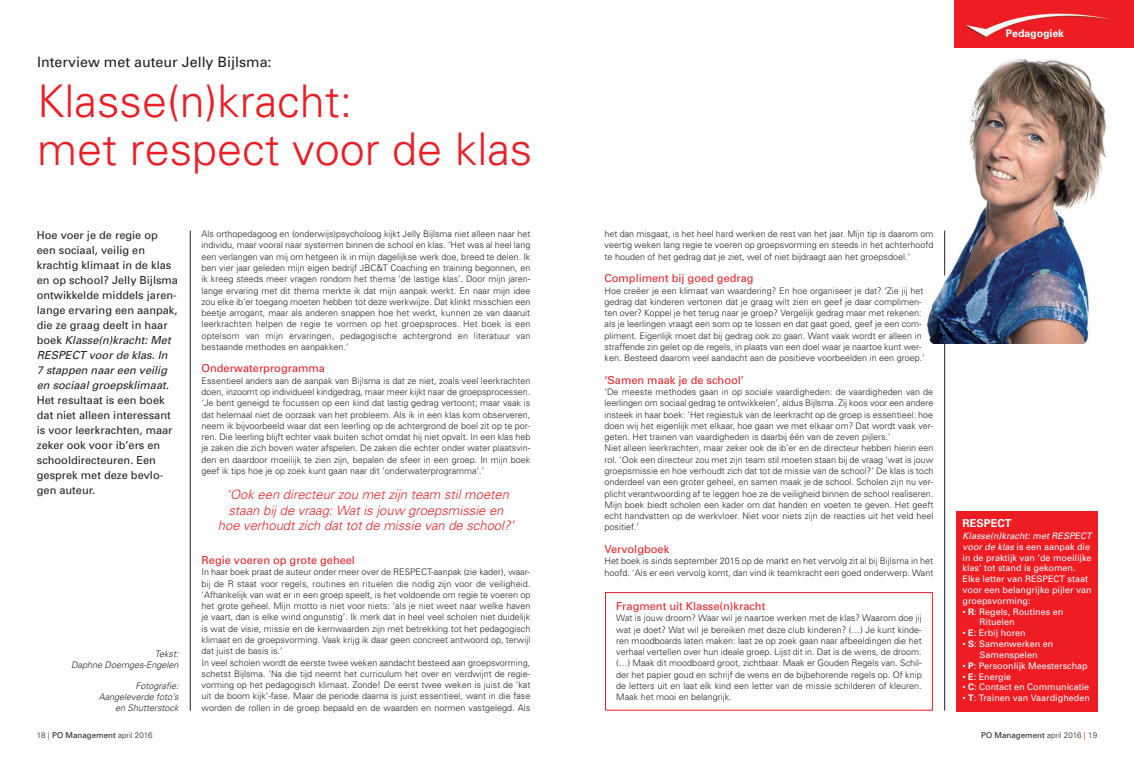
<style>
.page{position:relative;width:1134px;height:766px;background:#fff}
.page>*{position:absolute;margin:0;border:0;box-sizing:border-box;transform-origin:0 0}
.t1{font:300 45px/48px "Univers";color:#ee1d23}
.t2{font:14.3px "Univers";color:#231f20}
.t3{font:italic 300 13px/15.6px "Univers";color:#ee1d23;text-align:center}
.t4{font:11px/15px "Univers";color:#231f20}
.t5{font:11px "Univers";color:#ee1d23}
.t6{font:700 11px "Univers";color:#fff}
.t7{font:700 10.5px "Univers";color:#fff}
.t8{font:300 9px/11.3px "Univers";color:#231f20;text-align:justify}
.t9{font:9px/10.8px "Univers";color:#fff}
.t10{font:italic 300 9px/10.8px "Univers";color:#231f20;text-align:right}
.t11{font:8px "Univers";color:#231f20}
.s1{font-style:italic}
.s2{font-weight:300}
.s3{color:#ee1d23}
.s4{font-weight:700}
</style>
<div class="page">
<hr style="left:944px;top:230px;width:1px;height:480px;background:#231f20">
<hr style="left:190px;top:230px;width:1px;height:480px;background:#231f20">
<img style="left:926px;top:59px;width:181px;height:285px">
<img style="left:954px;top:0;width:180px;height:47px">
<div style="left:605px;top:592px;width:328px;height:118px;border:1px solid #ee1d23"></div>
<div style="left:956px;top:511px;width:142px;height:199px;background:#ee1d23"></div>
<h2 class="t2" style="left:37px;top:57px;width:236px">Interview met auteur Jelly Bijlsma:</h2>
<h1 class="t1" style="left:37px;top:81px;width:497px">Klasse(n)kracht:<br>met respect voor de klas</h1>
<p class="t4" style="left:37px;top:228px;width:143px">Hoe voer je de regie op een sociaal, veilig en krachtig klimaat in de klas en op school? Jelly Bijlsma ontwikkelde middels jaren&shy;lange ervaring een aanpak, die ze graag deelt in haar boek <span class="s1">Klasse(n)kracht: Met<br>RESPECT voor de klas. In<br>7 stappen naar een veilig en sociaal groepsklimaat.</span></p>
<p class="t4" style="left:37px;top:393px;width:137px">Het resultaat is een boek dat niet alleen interessant is voor leerkrachten, maar zeker ook voor ib’ers en schooldirecteuren. Een gesprek met deze bevlo&shy;gen auteur.</p>
<p class="t10" style="left:71px;top:648px;width:109px">Tekst:<br>Daphne Doemges-Engelen</p>
<p class="t10" style="left:99px;top:681px;width:81px">Fotografie:<br>Aangeleverde foto’s en Shutterstock</p>
<p class="t11" style="left:37px;top:731px;width:117px"><span class="s2">18</span> <span class="s3">|</span> PO Management <span class="s2">april 2016</span></p>
<p class="t8" style="left:202px;top:229px;width:330px">Als orthopedagoog en (onderwijs)psycholoog kijkt Jelly Bijlsma niet alleen naar het individu, maar vooral naar systemen binnen de school en klas. ‘Het was al heel lang een verlangen van mij om hetgeen ik in mijn dagelijkse werk doe, breed te delen. Ik ben vier jaar geleden mijn eigen bedrijf JBC&amp;T Coaching en training begonnen, en ik kreeg steeds meer vragen rondom het thema ‘de lastige klas’. Door mijn jaren&shy;lange ervaring met dit thema merkte ik dat mijn aanpak werkt. En naar mijn idee zou elke ib’er toegang moeten hebben tot deze werkwijze. Dat klinkt misschien een beetje arrogant, maar als anderen snappen hoe het werkt, kunnen ze van daaruit leerkrachten helpen de regie te vormen op het groepsproces. Het boek is een optelsom van mijn ervaringen, pedagogische achtergrond en literatuur van bestaande methodes en aanpakken.’</p>
<p class="t5" style="left:202px;top:364px;width:125px">Onderwaterprogramma</p>
<p class="t8" style="left:202px;top:375px;width:330px">Essentieel anders aan de aanpak van Bijlsma is dat ze niet, zoals veel leerkrachten doen, inzoomt op individueel kindgedrag, maar meer kijkt naar de groepsprocessen. ‘Je bent geneigd te focussen op een kind dat lastig gedrag vertoont; maar vaak is dat helemaal niet de oorzaak van het probleem. Als ik in een klas kom observeren, neem ik bijvoorbeeld waar dat een leerling op de achtergrond de boel zit op te por&shy;ren. Die leerling blijft echter vaak buiten schot omdat hij niet opvalt. In een klas heb je zaken die zich boven water afspelen. De zaken die echter onder water plaatsvin&shy;den en daardoor moeilijk te zien zijn, bepalen de sfeer in een groep. In mijn boek geef ik tips hoe je op zoek kunt gaan naar dit ‘onderwaterprogramma’.’</p>
<h3 class="t3" style="left:218px;top:487px;width:298px">‘Ook een directeur zou met zijn team stil moeten staan bij de vraag: Wat is jouw groepsmissie en hoe verhoudt zich dat tot de missie van de school?’</h3>
<p class="t5" style="left:202px;top:556px;width:155px">Regie voeren op grote geheel</p>
<p class="t8" style="left:202px;top:567px;width:330px;text-align:left">In haar boek praat de auteur onder meer over de RESPECT-aanpak (zie kader), waar&shy;bij de R staat voor regels, routines en rituelen die nodig zijn voor de veiligheid. ‘Afhankelijk van wat er in een groep speelt, is het voldoende om regie te voeren op het grote geheel. Mijn motto is niet voor niets: ‘als je niet weet naar welke haven je vaart, dan is elke wind ongunstig’. Ik merk dat in heel veel scholen niet duidelijk is wat de visie, missie en de kernwaarden zijn met betrekking tot het pedagogisch klimaat en de groepsvorming. Vaak krijg ik daar geen concreet antwoord op, terwijl dat juist de basis is.’<br>In veel scholen wordt de eerste twee weken aandacht besteed aan groepsvorming, schetst Bijlsma. ‘Na die tijd neemt het curriculum het over en verdwijnt de regie&shy;vorming op het pedagogisch klimaat. Zonde! De eerst twee weken is juist de ‘kat uit de boom kijk’-fase. Maar de periode daarna is juist essentieel, want in die fase worden de rollen in de groep bepaald en de waarden en normen vastgelegd. Als</p>
<p class="t7" style="left:1006px;top:30px;width:60px">Pedagogiek</p>
<p class="t8" style="left:604px;top:229px;width:330px">het dan misgaat, is het heel hard werken de rest van het jaar. Mijn tip is daarom om veertig weken lang regie te voeren op groepsvorming en steeds in het achterhoofd te houden of het gedrag dat je ziet, wel of niet bijdraagt aan het groepsdoel.’</p>
<p class="t5" style="left:604px;top:274px;width:151px">Compliment bij goed gedrag</p>
<p class="t8" style="left:604px;top:285px;width:322px;text-align:left">Hoe creëer je een klimaat van waardering? En hoe organiseer je dat? ‘Zie jij het gedrag dat kinderen vertonen dat je graag wilt zien en geef je daar complimen&shy;ten over? Koppel je het terug naar je groep? Vergelijk gedrag maar met rekenen: als je leerlingen vraagt een som op te lossen en dat gaat goed, geef je een com&shy;pliment. Eigenlijk moet dat bij gedrag ook zo gaan. Want vaak wordt er alleen in straffende zin gelet op de regels, in plaats van een doel waar je naartoe kunt wer&shy;ken. Besteed daarom veel aandacht aan de positieve voorbeelden in een groep.’</p>
<p class="t5" style="left:604px;top:375px;width:141px">‘Samen maak je de school’</p>
<p class="t8" style="left:604px;top:387px;width:330px;text-align:left">‘De meeste methodes gaan in op sociale vaardigheden: de vaardigheden van de leerlingen om sociaal gedrag te ontwikkelen’, aldus Bijlsma. Zij koos voor een andere insteek in haar boek: ‘Het regiestuk van de leerkracht op de groep is essentieel: hoe doen wij het eigenlijk met elkaar, hoe gaan we met elkaar om? Dat wordt vaak ver&shy;geten. Het trainen van vaardigheden is daarbij één van de zeven pijlers.’<br>Niet alleen leerkrachten, maar zeker ook de ib’er en de directeur hebben hierin een rol. ‘Ook een directeur zou met zijn team stil moeten staan bij de vraag ‘wat is jouw groepsmissie en hoe verhoudt zich dat tot de missie van de school?’ De klas is toch onderdeel van een groter geheel, en samen maak je de school. Scholen zijn nu ver&shy;plicht verantwoording af te leggen hoe ze de veiligheid binnen de school realiseren.<br>Mijn boek biedt scholen een kader om dat handen en voeten te geven. Het geeft echt handvatten op de werkvloer. Niet voor niets zijn de reacties uit het veld heel positief.’</p>
<p class="t5" style="left:604px;top:545px;width:66px">Vervolgboek</p>
<p class="t8" style="left:604px;top:556px;width:330px">Het boek is sinds september 2015 op de markt en het vervolg zit al bij Bijlsma in het hoofd. ‘Als er een vervolg komt, dan vind ik teamkracht een goed onderwerp. Want</p>
<p class="t5" style="left:616px;top:602px;width:151px">Fragment uit Klasse(n)kracht</p>
<p class="t8" style="left:616px;top:613px;width:307px">Wat is jouw droom? Waar wil je naartoe werken met de klas? Waarom doe jij wat je doet? Wat wil je bereiken met deze club kinderen? (…) Je kunt kinde&shy;ren moodboards laten maken: laat ze op zoek gaan naar afbeeldingen die het verhaal vertellen over hun ideale groep. Lijst dit in. Dat is de wens, de droom. (…) Maak dit moodboard groot, zichtbaar. Maak er Gouden Regels van. Schil&shy;der het papier goud en schrijf de wens en de bijbehorende regels op. Of knip de letters uit en laat elk kind een letter van de missie schilderen of kleuren.<br>Maak het mooi en belangrijk.</p>
<p class="t6" style="left:962px;top:519px;width:50px">RESPECT</p>
<p class="t9" style="left:962px;top:531px;width:131px"><span class="s1">Klasse(n)kracht: met RESPECT voor de klas</span> is een aanpak die in de praktijk van ‘de moeilijke klas’ tot stand is gekomen.<br>Elke letter van RESPECT staat voor een belangrijke pijler van groepsvorming:</p>
<p class="t9" style="left:979px;top:606px;width:85px;text-indent:-17px">• <span class="s4">R</span>: Regels, Routines en<br>Rituelen</p>
<p class="t9" style="left:962px;top:628px;width:65px">• <span class="s4">E</span>: Erbij horen</p>
<p class="t9" style="left:962px;top:639px;width:92px;text-align:center">• <span class="s4">S</span>: Samenwerken en<br>Samenspelen</p>
<p class="t9" style="left:962px;top:660px;width:127px">• <span class="s4">P</span>: Persoonlijk Meesterschap</p>
<p class="t9" style="left:962px;top:671px;width:50px">• <span class="s4">E</span>: Energie</p>
<p class="t9" style="left:962px;top:682px;width:128px">• <span class="s4">C</span>: Contact en Communicatie</p>
<p class="t9" style="left:962px;top:693px;width:129px">• <span class="s4">T</span>: Trainen van Vaardigheden</p>
<p class="t11" style="left:981px;top:731px;width:117px">PO Management <span class="s2">april 2016</span> <span class="s3">|</span> <span class="s2">19</span></p>
</div>
